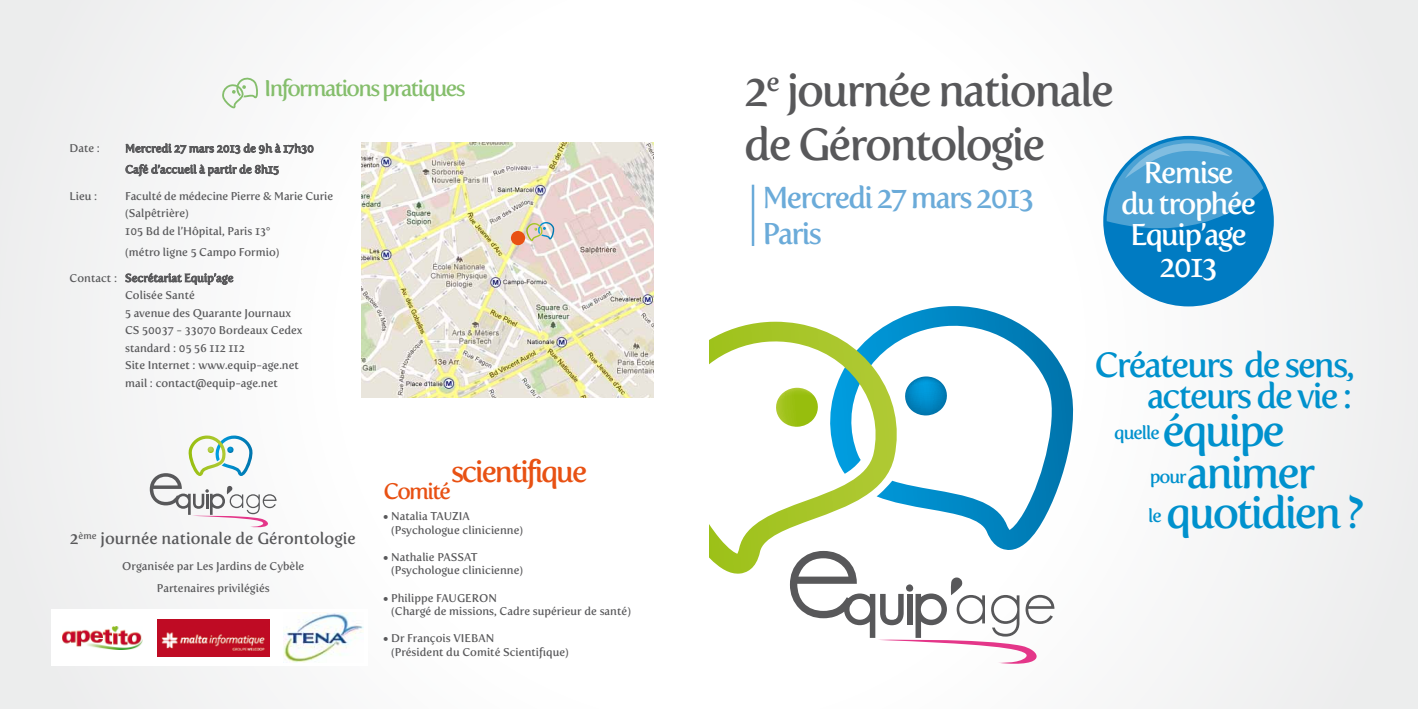
<style>
.page{position:relative;width:1418px;height:709px;background:#fff}
.page>*{position:absolute;margin:0;border:0;box-sizing:border-box;transform-origin:0 0}
.t1{font:45px/54px "Fertigo Pro";letter-spacing:-.05em;color:#58585a}
.t2{font:44px/39.6px "Fertigo Pro";letter-spacing:-.06em;color:#0091cd}
.t3{font:34.88px "Fertigo Pro";letter-spacing:-.06em;color:#0091cd}
.t4{font:30px/31.2px "Fertigo Pro";letter-spacing:-.06em;color:#fff;text-align:center}
.t5{font:30px/36px "Fertigo Pro";letter-spacing:-.06em;color:#6babd9}
.t6{font:29.88px "Fertigo Pro";letter-spacing:-.075em;color:#e85113}
.t7{font:22.5px "Fertigo Pro";letter-spacing:-.075em;color:#85be6c}
.t8{font:22.5px "Fertigo Pro";letter-spacing:-.075em;color:#e85113}
.t9{font:18.38px/39.6px "Fertigo Pro";letter-spacing:-.06em;color:#0091cd}
.t10{font:16.25px "Fertigo Pro";color:#58585a}
.t11{font:11.25px/17.5px "Fertigo Pro";color:#58585a}
</style>
<div class="page">
<div style="left:0;top:0;width:1417px;height:709px;background:#fafafa"></div>
<svg style="left:892px;top:306px;width:182px;height:241px"></svg>
<svg style="left:903px;top:376px;width:45px;height:39px"></svg>
<svg style="left:709px;top:322px;width:191px;height:252px"></svg>
<svg style="left:774px;top:547px;width:281px;height:117px"></svg>
<svg style="left:126px;top:143px;width:188px;height:11px"></svg>
<svg style="left:125px;top:164px;width:154px;height:12px"></svg>
<svg style="left:125px;top:273px;width:108px;height:12px"></svg>
<svg style="left:222px;top:77px;width:36px;height:31px"></svg>
<img style="left:361px;top:143px;width:292px;height:254px">
<div style="left:510px;top:231px;width:15px;height:14px;background:#e85113;border-radius:50%"></div>
<svg style="left:521px;top:218px;width:41px;height:25px"></svg>
<div style="left:1103px;top:136px;width:170px;height:170px;background:#007bc2;border-radius:50%"></div>
<svg style="left:1106px;top:139px;width:157px;height:90px"></svg>
<hr style="left:751px;top:185px;width:3px;height:61px;background:#6babd9">
<div style="left:51px;top:609px;width:316px;height:56px;background:#fff"></div>
<img style="left:62px;top:626px;width:80px;height:23px">
<img style="left:283px;top:612px;width:80px;height:50px">
<img style="left:157px;top:619px;width:112px;height:37px">
<svg style="left:150px;top:435px;width:126px;height:93px"></svg>
<h3 class="t7" style="left:264px;top:75px;width:203px">Informations pratiques</h3>
<p class="t11" style="left:70px;top:140px;width:32px">Date :</p>
<p class="t11" style="left:125px;top:138px;width:190px;line-height:21px">Mercredi 27 mars 2013 de 9h à 17h30<br>Café d’accueil à partir de 8h15</p>
<p class="t11" style="left:70px;top:187px;width:29px">Lieu :</p>
<p class="t11" style="left:125px;top:187px;width:209px">Faculté de médecine Pierre &amp; Marie Curie (Salpêtrière)<br>105 Bd de l’Hôpital, Paris 13°</p>
<p class="t11" style="left:125px;top:243px;width:156px">(métro ligne 5 Campo Formio)</p>
<p class="t11" style="left:125px;top:269px;width:179px;text-indent:-55px">Contact : Secrétariat Equip’age<br>Colisée Santé<br>5 avenue des Quarante Journaux<br>CS 50037 - 33070 Bordeaux Cedex standard : 05 56 112 112<br>Site Internet : www.equip-age.net mail : contact@equip-age.net</p>
<h3 class="t10" style="left:70px;top:529px;width:288px">2<sup>ème</sup> journée nationale de Gérontologie</h3>
<p class="t11" style="left:122px;top:554px;width:184px;line-height:22.5px;text-align:center">Organisée par Les Jardins de Cybèle<br>Partenaires privilégiés</p>
<h3 class="t6" style="left:451px;top:454px;width:138px">scientifique</h3>
<h3 class="t8" style="left:383px;top:478px;width:69px">Comité</h3>
<p class="t11" style="left:391px;top:510px;width:134px;line-height:13.5px;text-indent:-8px">• Natalia TAUZIA (Psychologue clinicienne)</p>
<p class="t11" style="left:391px;top:550px;width:134px;line-height:13.5px;text-indent:-8px">• Nathalie PASSAT (Psychologue clinicienne)</p>
<p class="t11" style="left:391px;top:591px;width:241px;line-height:13.5px;text-indent:-8px">• Philippe FAUGERON<br>(Chargé de missions, Cadre supérieur de santé)</p>
<p class="t11" style="left:391px;top:631px;width:179px;line-height:13.5px;text-indent:-8px">• Dr François VIEBAN<br>(Président du Comité Scientifique)</p>
<h1 class="t1" style="left:744px;top:63px;width:371px">2<sup>e</sup> journée nationale de Gérontologie</h1>
<h3 class="t5" style="left:762px;top:179px;width:273px">Mercredi 27 mars 2013<br>Paris</h3>
<h3 class="t4" style="left:1120px;top:157px;width:137px">Remise<br>du trophée<br>Equip’age<br>2013</h3>
<h3 class="t3" style="left:1094px;top:345px;width:262px">Créateurs de sens,</h3>
<h2 class="t2" style="left:1162px;top:411px;width:124px">équipe</h2>
<h3 class="t3" style="left:1147px;top:376px;width:207px">acteurs de vie :</h3>
<h3 class="t9" style="left:1114px;top:413px;width:47px">quelle</h3>
<h2 class="t2" style="left:1166px;top:453px;width:199px;text-indent:21px">animer quotidien ?</h2>
<h3 class="t9" style="left:1148px;top:456px;width:40px">pour le</h3>
</div>
